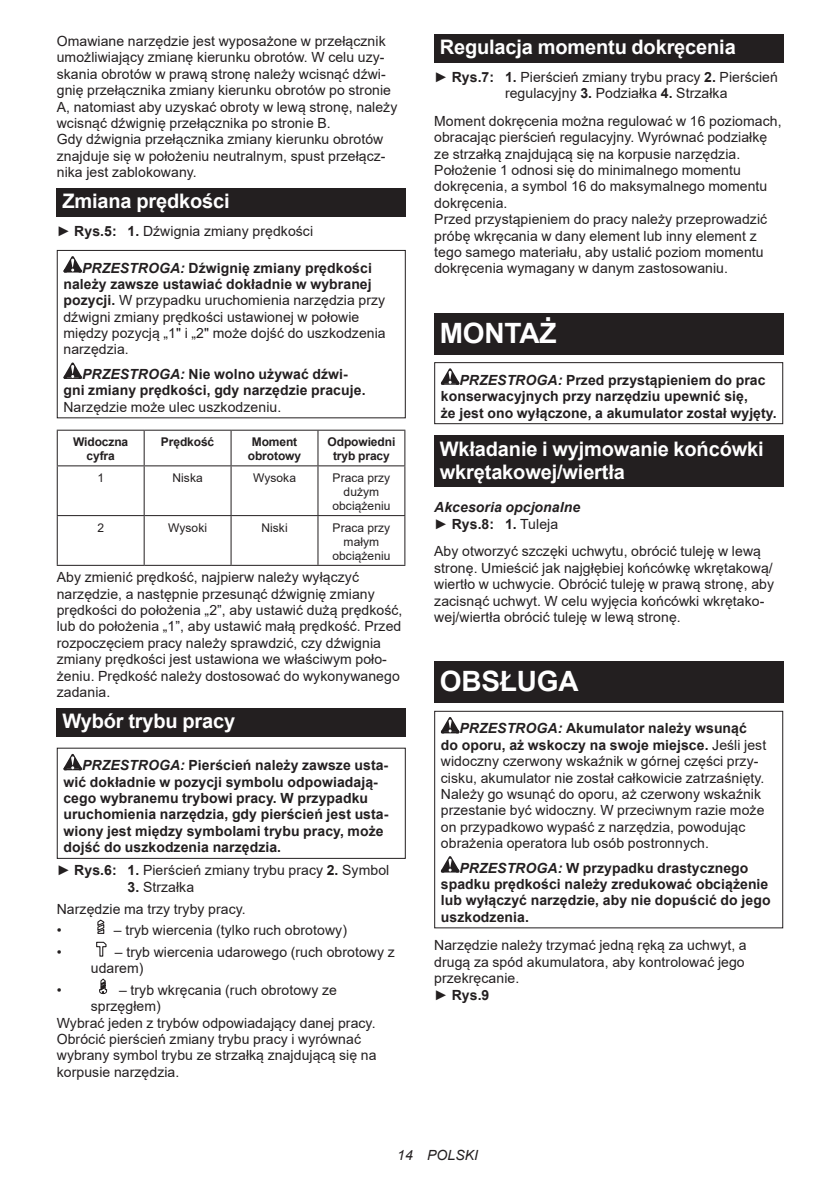
<style>
.page{position:relative;width:840px;height:1191px;background:#fff}
.page>*{position:absolute;margin:0;border:0;box-sizing:border-box;transform-origin:0 0}
.t1{font:700 28px "Arial";letter-spacing:-.01em;color:#fff}
.t2{font:700 20px/23.4px "Arial";letter-spacing:-.01em;color:#fff}
.t3{font:14px/16.4px "Arial";letter-spacing:.005em;color:#231f20}
.t4{font:700 14px/16.4px "Arial";letter-spacing:.005em;color:#231f20}
.t5{font:italic 700 14px/16.4px "Arial";letter-spacing:.005em;color:#231f20}
.t6{font:italic 14px "Arial";letter-spacing:.005em;color:#231f20}
.t7{font:12px/14px "Arial";letter-spacing:.005em;color:#231f20;text-align:center}
.t8{font:700 12px/14px "Arial";letter-spacing:-.01em;color:#231f20;text-align:center}
.s1{font-weight:700}
.s2{font-weight:700;font-style:italic}
.s3{font-style:italic}
.s4{font-weight:400;font-style:normal}
.s5{font-style:normal}
</style>
<div class="page">
<div style="left:57px;top:188px;width:348px;height:29px;background:#231f20"></div>
<svg style="left:63px;top:256px;width:19px;height:16px"></svg>
<svg style="left:63px;top:362px;width:19px;height:17px"></svg>
<div style="left:57px;top:250px;width:348px;height:168px;border:1px solid #231f20"></div>
<hr style="left:57px;top:430px;width:87px;height:1px;background:#231f20">
<hr style="left:57px;top:431px;width:1px;height:34px;background:#231f20">
<hr style="left:144px;top:430px;width:87px;height:1px;background:#231f20">
<hr style="left:144px;top:431px;width:1px;height:34px;background:#231f20">
<hr style="left:231px;top:430px;width:87px;height:1px;background:#231f20">
<hr style="left:230px;top:431px;width:1px;height:34px;background:#231f20">
<hr style="left:318px;top:430px;width:87px;height:1px;background:#231f20">
<hr style="left:317px;top:431px;width:1px;height:34px;background:#231f20">
<hr style="left:404px;top:431px;width:1px;height:34px;background:#231f20">
<hr style="left:57px;top:465px;width:87px;height:1px;background:#231f20">
<hr style="left:57px;top:466px;width:1px;height:49px;background:#231f20">
<hr style="left:144px;top:465px;width:87px;height:1px;background:#231f20">
<hr style="left:144px;top:466px;width:1px;height:49px;background:#231f20">
<hr style="left:231px;top:465px;width:87px;height:1px;background:#231f20">
<hr style="left:230px;top:466px;width:1px;height:49px;background:#231f20">
<hr style="left:318px;top:465px;width:87px;height:1px;background:#231f20">
<hr style="left:317px;top:466px;width:1px;height:49px;background:#231f20">
<hr style="left:404px;top:466px;width:1px;height:49px;background:#231f20">
<hr style="left:57px;top:515px;width:87px;height:1px;background:#231f20">
<hr style="left:57px;top:516px;width:1px;height:49px;background:#231f20">
<hr style="left:144px;top:515px;width:87px;height:1px;background:#231f20">
<hr style="left:144px;top:516px;width:1px;height:49px;background:#231f20">
<hr style="left:231px;top:515px;width:87px;height:1px;background:#231f20">
<hr style="left:230px;top:516px;width:1px;height:49px;background:#231f20">
<hr style="left:318px;top:515px;width:87px;height:1px;background:#231f20">
<hr style="left:317px;top:516px;width:1px;height:49px;background:#231f20">
<hr style="left:404px;top:516px;width:1px;height:49px;background:#231f20">
<hr style="left:57px;top:565px;width:87px;height:1px;background:#231f20">
<hr style="left:144px;top:565px;width:87px;height:1px;background:#231f20">
<hr style="left:231px;top:565px;width:87px;height:1px;background:#231f20">
<hr style="left:318px;top:565px;width:87px;height:1px;background:#231f20">
<div style="left:57px;top:708px;width:348px;height:29px;background:#231f20"></div>
<svg style="left:63px;top:754px;width:19px;height:16px"></svg>
<div style="left:57px;top:747px;width:348px;height:112px;border:1px solid #231f20"></div>
<svg style="left:97px;top:919px;width:8px;height:15px"></svg>
<svg style="left:96px;top:941px;width:11px;height:16px"></svg>
<svg style="left:99px;top:978px;width:8px;height:16px"></svg>
<div style="left:434px;top:34px;width:348px;height:29px;background:#231f20"></div>
<div style="left:434px;top:313px;width:348px;height:41px;background:#231f20"></div>
<svg style="left:440px;top:368px;width:19px;height:17px"></svg>
<div style="left:434px;top:362px;width:348px;height:62px;border:1px solid #231f20"></div>
<div style="left:434px;top:435px;width:348px;height:52px;background:#231f20"></div>
<div style="left:434px;top:661px;width:348px;height:41px;background:#231f20"></div>
<svg style="left:440px;top:717px;width:19px;height:16px"></svg>
<svg style="left:440px;top:856px;width:19px;height:16px"></svg>
<div style="left:434px;top:711px;width:348px;height:217px;border:1px solid #231f20"></div>
<p class="t3" style="left:57px;top:33px;width:342px">Omawiane narzędzie jest wyposażone w przełącznik umożliwiający zmianę kierunku obrotów. W celu uzy&shy;skania obrotów w prawą stronę należy wcisnąć dźwi&shy;gnię przełącznika zmiany kierunku obrotów po stronie A, natomiast aby uzyskać obroty w lewą stronę, należy wcisnąć dźwignię przełącznika po stronie B.<br>Gdy dźwignia przełącznika zmiany kierunku obrotów znajduje się w położeniu neutralnym, spust przełącz&shy;nika jest zablokowany.</p>
<h2 class="t2" style="left:62px;top:190px;width:169px">Zmiana prędkości</h2>
<p class="t3" style="left:57px;top:223px;width:258px">► <span class="s1">Rys.5: 1.</span> Dźwignia zmiany prędkości</p>
<p class="t3" style="left:63px;top:259px;width:323px;text-indent:19px"><span class="s2">PRZESTROGA:</span> <span class="s1">Dźwignię zmiany prędkości należy zawsze ustawiać dokładnie w wybranej pozycji.</span> W przypadku uruchomienia narzędzia przy dźwigni zmiany prędkości ustawionej w połowie między pozycją „1" i „2" może dojść do uszkodzenia narzędzia.</p>
<p class="t4" style="left:63px;top:366px;width:303px;text-align:center"><span class="s3">PRZESTROGA:</span> Nie wolno używać dźwi-<br>gni zmiany prędkości, gdy narzędzie pracuje.</p>
<p class="t3" style="left:63px;top:398px;width:219px">Narzędzie może ulec uszkodzeniu.</p>
<p class="t8" style="left:73px;top:435px;width:57px">Widoczna cyfra</p>
<p class="t8" style="left:161px;top:435px;width:55px">Prędkość</p>
<p class="t8" style="left:248px;top:435px;width:55px">Moment obrotowy</p>
<p class="t8" style="left:327px;top:435px;width:69px">Odpowiedni tryb pracy</p>
<p class="t7" style="left:97px;top:470px;width:8px">1</p>
<p class="t7" style="left:172px;top:470px;width:32px">Niska</p>
<p class="t7" style="left:253px;top:470px;width:44px">Wysoka</p>
<p class="t7" style="left:332px;top:470px;width:60px">Praca przy dużym obciążeniu</p>
<p class="t7" style="left:97px;top:520px;width:8px">2</p>
<p class="t7" style="left:168px;top:520px;width:40px">Wysoki</p>
<p class="t7" style="left:261px;top:520px;width:28px">Niski</p>
<p class="t7" style="left:332px;top:520px;width:60px">Praca przy małym obciążeniu</p>
<p class="t3" style="left:57px;top:569px;width:347px">Aby zmienić prędkość, najpierw należy wyłączyć narzędzie, a następnie przesunąć dźwignię zmiany prędkości do położenia „2”, aby ustawić dużą prędkość, lub do położenia „1”, aby ustawić małą prędkość. Przed rozpoczęciem pracy należy sprawdzić, czy dźwignia zmiany prędkości jest ustawiona we właściwym poło&shy;żeniu. Prędkość należy dostosować do wykonywanego zadania.</p>
<h2 class="t2" style="left:62px;top:710px;width:174px">Wybór trybu pracy</h2>
<p class="t4" style="left:63px;top:757px;width:326px;text-indent:19px"><span class="s3">PRZESTROGA:</span> Pierścień należy zawsze usta&shy;wić dokładnie w pozycji symbolu odpowiadają&shy;cego wybranemu trybowi pracy. W przypadku uruchomienia narzędzia, gdy pierścień jest usta&shy;wiony jest między symbolami trybu pracy, może dojść do uszkodzenia narzędzia.</p>
<p class="t3" style="left:57px;top:862px;width:334px">► <span class="s1">Rys.6: 1.</span> Pierścień zmiany trybu pracy <span class="s1">2.</span> Symbol</p>
<p class="t3" style="left:57px;top:875px;width:190px;line-height:21.8px;text-indent:71px"><span class="s1">3.</span> Strzałka<br>Narzędzie ma trzy tryby pracy. •</p>
<p class="t3" style="left:114px;top:922px;width:234px">– tryb wiercenia (tylko ruch obrotowy)</p>
<p class="t3" style="left:57px;top:943px;width:6px">•</p>
<p class="t3" style="left:91px;top:943px;width:305px;text-indent:24px">– tryb wiercenia udarowego (ruch obrotowy z udarem)</p>
<p class="t3" style="left:57px;top:981px;width:6px">•</p>
<p class="t3" style="left:119px;top:981px;width:219px">– tryb wkręcania (ruch obrotowy ze</p>
<p class="t3" style="left:91px;top:998px;width:71px">sprzęgłem)</p>
<p class="t3" style="left:57px;top:1014px;width:320px">Wybrać jeden z trybów odpowiadający danej pracy.</p>
<p class="t3" style="left:57px;top:1030px;width:305px">Obrócić pierścień zmiany trybu pracy i wyrównać</p>
<p class="t3" style="left:57px;top:1047px;width:321px">wybrany symbol trybu ze strzałką znajdującą się na</p>
<p class="t3" style="left:57px;top:1063px;width:124px">korpusie narzędzia.</p>
<h2 class="t2" style="left:439px;top:36px;width:297px">Regulacja momentu dokręcenia</h2>
<p class="t3" style="left:504px;top:69px;width:274px;text-indent:-71px">► <span class="s1">Rys.7: 1.</span> Pierścień zmiany trybu pracy <span class="s1">2.</span> Pierścień regulacyjny <span class="s1">3.</span> Podziałka <span class="s1">4.</span> Strzałka</p>
<p class="t3" style="left:434px;top:113px;width:348px">Moment dokręcenia można regulować w 16 poziomach, obracając pierścień regulacyjny. Wyrównać podziałkę ze strzałką znajdującą się na korpusie narzędzia.<br>Położenie 1 odnosi się do minimalnego momentu dokręcenia, a symbol 16 do maksymalnego momentu dokręcenia.<br>Przed przystąpieniem do pracy należy przeprowadzić próbę wkręcania w dany element lub inny element z tego samego materiału, aby ustalić poziom momentu dokręcenia wymagany w danym zastosowaniu.</p>
<h1 class="t1" style="left:439px;top:313px;width:118px">MONTAŻ</h1>
<p class="t4" style="left:440px;top:372px;width:337px;text-indent:19px"><span class="s3">PRZESTROGA:</span> Przed przystąpieniem do prac konserwacyjnych przy narzędziu upewnić się,<br>że jest ono wyłączone, a akumulator został wyjęty.</p>
<h2 class="t2" style="left:439px;top:437px;width:325px">Wkładanie i wyjmowanie końcówki wkrętakowej/wiertła</h2>
<p class="t5" style="left:434px;top:499px;width:147px">Akcesoria opcjonalne <span class="s4">►</span> <span class="s5">Rys.8: 1.</span> <span class="s4">Tuleja</span></p>
<p class="t3" style="left:434px;top:543px;width:341px">Aby otworzyć szczęki uchwytu, obrócić tuleję w lewą stronę. Umieścić jak najgłębiej końcówkę wkrętakową/ wiertło w uchwycie. Obrócić tuleję w prawą stronę, aby zacisnąć uchwyt. W celu wyjęcia końcówki wkrętako&shy;wej/wiertła obrócić tuleję w lewą stronę.</p>
<h1 class="t1" style="left:439px;top:662px;width:140px">OBSŁUGA</h1>
<p class="t3" style="left:440px;top:720px;width:327px;text-indent:19px"><span class="s2">PRZESTROGA:</span> <span class="s1">Akumulator należy wsunąć do oporu, aż wskoczy na swoje miejsce.</span> Jeśli jest widoczny czerwony wskaźnik w górnej części przy&shy;cisku, akumulator nie został całkowicie zatrzaśnięty.<br>Należy go wsunąć do oporu, aż czerwony wskaźnik przestanie być widoczny. W przeciwnym razie może on przypadkowo wypaść z narzędzia, powodując obrażenia operatora lub osób postronnych.</p>
<p class="t4" style="left:440px;top:859px;width:331px;text-indent:19px"><span class="s3">PRZESTROGA:</span> W przypadku drastycznego spadku prędkości należy zredukować obciążenie lub wyłączyć narzędzie, aby nie dopuścić do jego uszkodzenia.</p>
<p class="t3" style="left:434px;top:937px;width:314px">Narzędzie należy trzymać jedną ręką za uchwyt, a drugą za spód akumulatora, aby kontrolować jego przekręcanie.<br>► <span class="s1">Rys.9</span></p>
<p class="t6" style="left:397px;top:1146px;width:82px">14 POLSKI</p>
</div>
